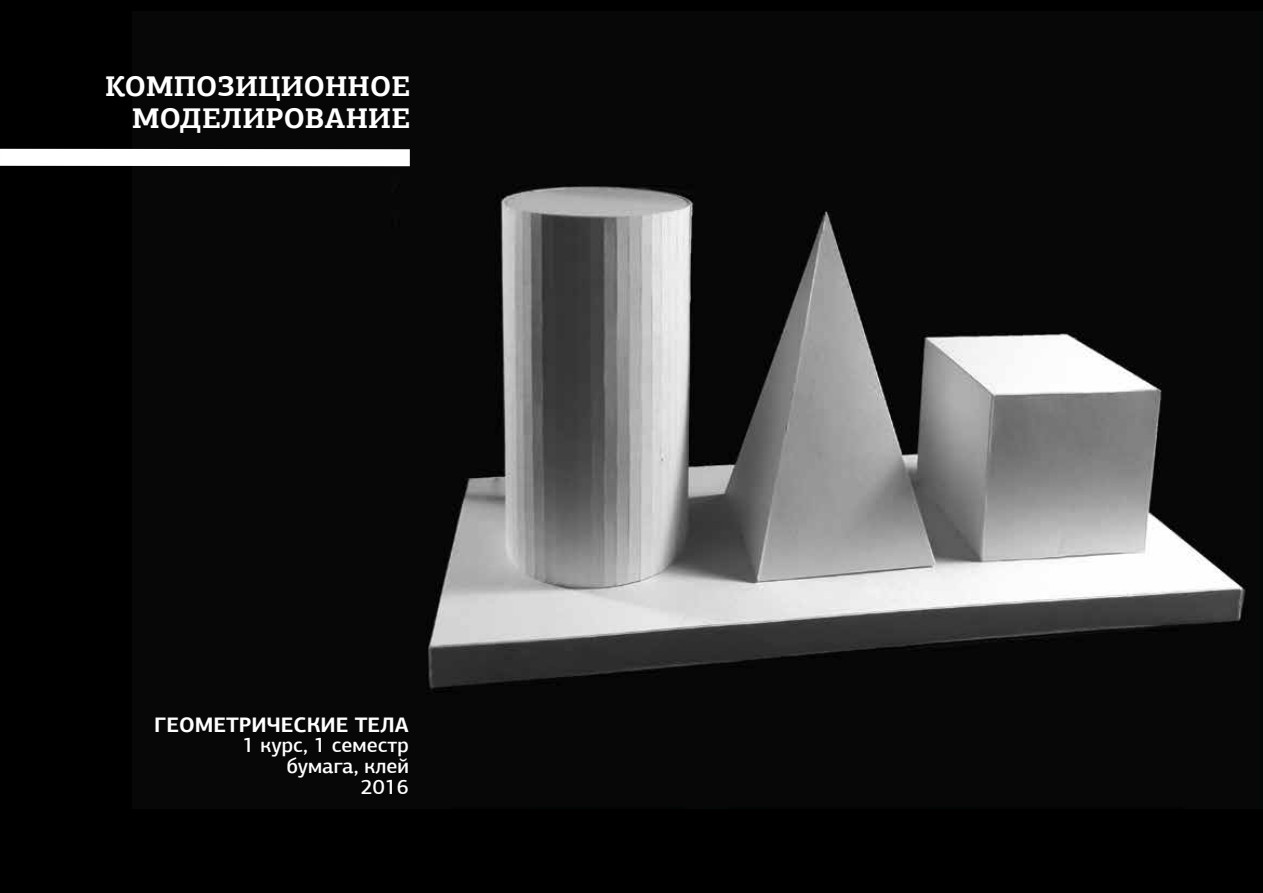
<style>
.page{position:relative;width:1263px;height:893px;background:#070707}
.page>*{position:absolute;margin:0;border:0;box-sizing:border-box;transform-origin:0 0}
.t1{font:700 28.5px/32.1px "PF Agora Slab Pro";letter-spacing:.005em;color:#fff;text-align:right}
.t2{font:500 21px/20.7px "PF Agora Sans Pro";color:#fff;text-align:right}
.t3{font:700 21px "PF Agora Sans Pro";color:#fff}
</style>
<div class="page">
<img style="left:132px;top:148px;width:1116px;height:544px">
<div style="left:0;top:149px;width:410px;height:17px;background:#fff"></div>
<h1 class="t1" style="left:105px;top:70px;width:306px">КОМПОЗИЦИОННОЕ<br>МОДЕЛИРОВАНИЕ</h1>
<p class="t3" style="left:154px;top:711px;width:256px">ГЕОМЕТРИЧЕСКИЕ ТЕЛА</p>
<p class="t2" style="left:242px;top:735px;width:168px">1 курс, 1 семестр бумага, клей<br>2016</p>
</div>
